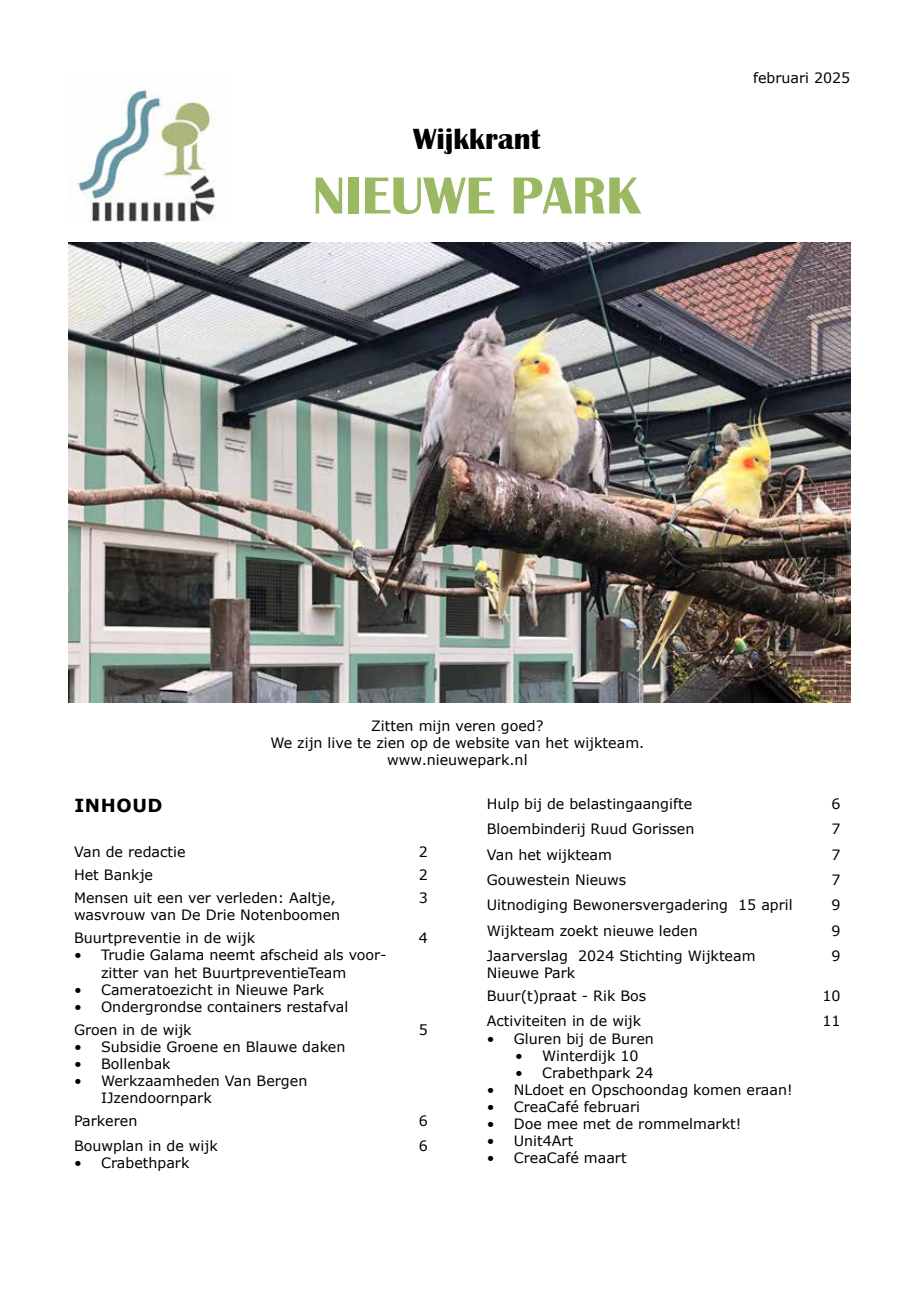
<style>
.page{position:relative;width:919px;height:1289px;background:#fff}
.page>*{position:absolute;margin:0;border:0;box-sizing:border-box;transform-origin:0 0}
.t1{font:700 54px "Britannic";color:#9bb963}
.t2{font:700 30px "Britannic";color:#000}
.t3{font:700 18px "Verdana";letter-spacing:.035em;color:#000}
.t4{font:14.25px/17.1px "Verdana";color:#000}
</style>
<div class="page">
<img style="left:77px;top:89px;width:141px;height:133px">
<img style="left:68px;top:242px;width:782px;height:460px">
<h2 class="t2" style="left:413px;top:122px;width:129px">WIJKKRANT</h2>
<h1 class="t1" style="left:313px;top:165px;width:329px">NIEUWE PARK</h1>
<p class="t4" style="left:753px;top:69px;width:99px">februari 2025</p>
<p class="t4" style="left:270px;top:717px;width:375px;text-align:center">Zitten mijn veren goed?<br>We zijn live te zien op de website van het wijkteam. www.nieuwepark.nl</p>
<p class="t3" style="left:74px;top:792px;width:90px">INHOUD</p>
<p class="t4" style="left:74px;top:843px;width:113px">Van de redactie</p>
<p class="t4" style="left:419px;top:843px;width:11px">2</p>
<p class="t4" style="left:74px;top:866px;width:81px">Het Bankje</p>
<p class="t4" style="left:419px;top:866px;width:11px">2</p>
<p class="t4" style="left:74px;top:889px;width:268px">Mensen uit een ver verleden: Aaltje, wasvrouw van De Drie Notenboomen</p>
<p class="t4" style="left:419px;top:889px;width:11px">3</p>
<p class="t4" style="left:74px;top:929px;width:183px">Buurtpreventie in de wijk</p>
<p class="t4" style="left:101px;top:946px;width:287px;text-indent:-27px">• Trudie Galama neemt afscheid als voor&shy;zitter van het BuurtpreventieTeam</p>
<p class="t4" style="left:74px;top:980px;width:251px">• Cameratoezicht in Nieuwe Park</p>
<p class="t4" style="left:74px;top:997px;width:276px">• Ondergrondse containers restafval</p>
<p class="t4" style="left:419px;top:929px;width:11px">4</p>
<p class="t4" style="left:74px;top:1020px;width:119px">Groen in de wijk</p>
<p class="t4" style="left:74px;top:1037px;width:273px">• Subsidie Groene en Blauwe daken</p>
<p class="t4" style="left:74px;top:1054px;width:98px">• Bollenbak</p>
<p class="t4" style="left:101px;top:1072px;width:208px;text-indent:-27px">• Werkzaamheden Van Bergen<br>IJzendoornpark</p>
<p class="t4" style="left:419px;top:1020px;width:11px">5</p>
<p class="t4" style="left:74px;top:1112px;width:65px">Parkeren</p>
<p class="t4" style="left:419px;top:1112px;width:11px">6</p>
<p class="t4" style="left:74px;top:1137px;width:145px">Bouwplan in de wijk</p>
<p class="t4" style="left:74px;top:1154px;width:117px">• Crabethpark</p>
<p class="t4" style="left:419px;top:1137px;width:11px">6</p>
<p class="t4" style="left:486px;top:794px;width:207px">Hulp bij de belastingaangifte</p>
<p class="t4" style="left:831px;top:794px;width:11px">6</p>
<p class="t4" style="left:486px;top:820px;width:209px">Bloembinderij Ruud Gorissen</p>
<p class="t4" style="left:831px;top:820px;width:11px">7</p>
<p class="t4" style="left:486px;top:845px;width:127px">Van het wijkteam</p>
<p class="t4" style="left:831px;top:845px;width:11px">7</p>
<p class="t4" style="left:486px;top:871px;width:141px">Gouwestein Nieuws</p>
<p class="t4" style="left:831px;top:871px;width:11px">7</p>
<p class="t4" style="left:486px;top:896px;width:307px">Uitnodiging Bewonersvergadering 15 april</p>
<p class="t4" style="left:831px;top:896px;width:11px">9</p>
<p class="t4" style="left:486px;top:921px;width:212px">Wijkteam zoekt nieuwe leden</p>
<p class="t4" style="left:831px;top:921px;width:11px">9</p>
<p class="t4" style="left:486px;top:947px;width:270px">Jaarverslag 2024 Stichting Wijkteam<br>Nieuwe Park</p>
<p class="t4" style="left:831px;top:947px;width:11px">9</p>
<p class="t4" style="left:486px;top:987px;width:161px">Buur(t)praat - Rik Bos</p>
<p class="t4" style="left:822px;top:987px;width:20px">10</p>
<p class="t4" style="left:486px;top:1012px;width:156px">Activiteiten in de wijk</p>
<p class="t4" style="left:486px;top:1029px;width:169px">• Gluren bij de Buren</p>
<p class="t4" style="left:515px;top:1046px;width:125px">• Winterdijk 10</p>
<p class="t4" style="left:515px;top:1063px;width:140px">• Crabethpark 24</p>
<p class="t4" style="left:486px;top:1080px;width:307px">• NLdoet en Opschoondag komen eraan!</p>
<p class="t4" style="left:486px;top:1098px;width:155px">• CreaCafé februari</p>
<p class="t4" style="left:486px;top:1115px;width:256px">• Doe mee met de rommelmarkt!</p>
<p class="t4" style="left:486px;top:1132px;width:88px">• Unit4Art</p>
<p class="t4" style="left:486px;top:1149px;width:141px">• CreaCafé maart</p>
<p class="t4" style="left:822px;top:1012px;width:20px">11</p>
</div>
